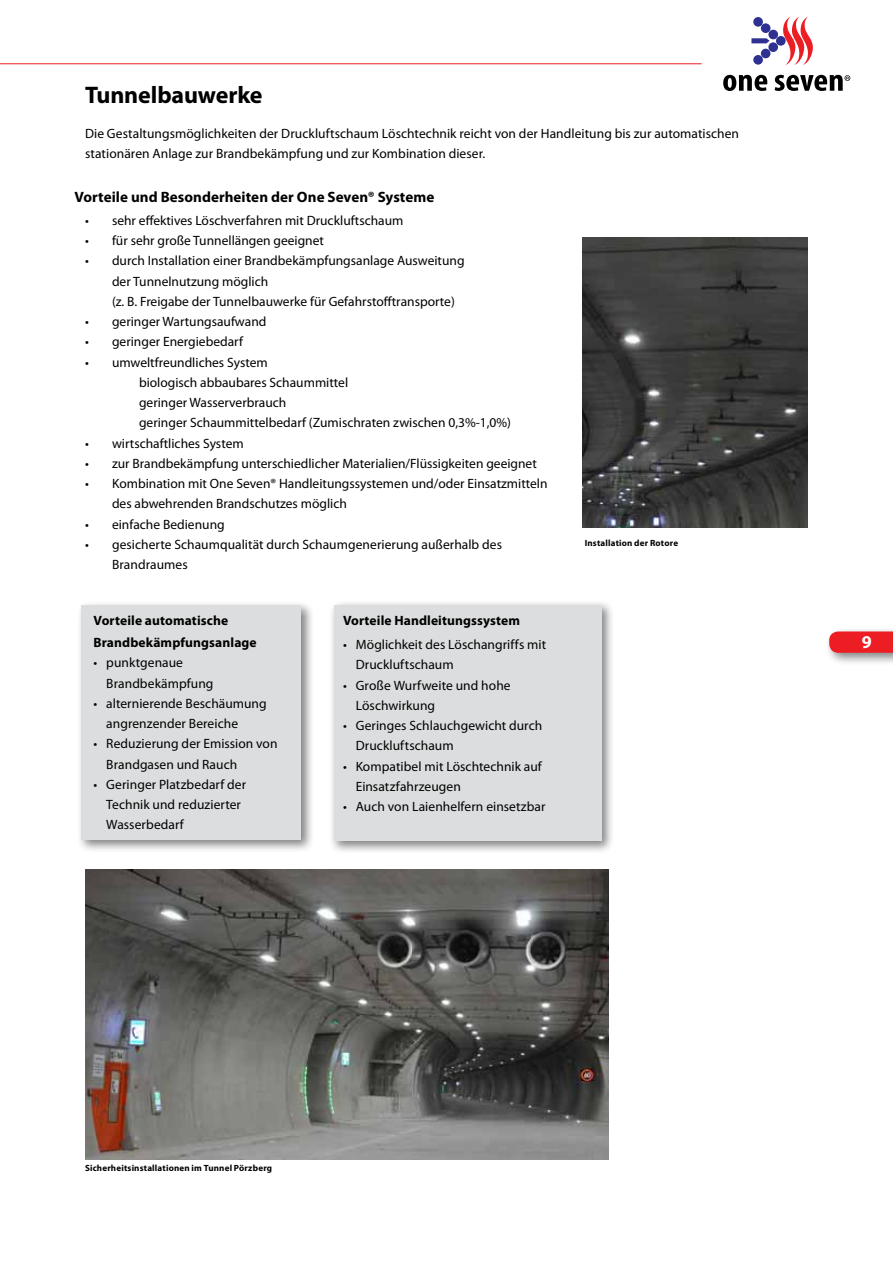
<style>
.page{position:relative;width:893px;height:1263px;background:#fff}
.page>*{position:absolute;margin:0;border:0;box-sizing:border-box;transform-origin:0 0}
.t1{font:700 24px "Myriad Pro";letter-spacing:-.005em;color:#000}
.t2{font:700 18px "Myriad Pro";color:#fff}
.t3{font:700 15px "Myriad Pro";letter-spacing:.005em;color:#000}
.t4{font:13.5px/20.2px "Myriad Pro";color:#000}
.t5{font:700 13.5px/21.6px "Myriad Pro";letter-spacing:.01em;color:#000}
.t6{font:700 9px "Myriad Pro";letter-spacing:.02em;color:#000}
</style>
<div class="page">
<img style="left:85px;top:870px;width:523px;height:290px">
<svg style="left:723px;top:75px;width:44px;height:16px"></svg>
<svg style="left:775px;top:75px;width:75px;height:16px"></svg>
<svg style="left:783px;top:17px;width:30px;height:48px"></svg>
<div style="left:776px;top:36px;width:10px;height:10px;background:#2e3092;border-radius:50%"></div>
<div style="left:768px;top:30px;width:10px;height:9px;background:#2e3092;border-radius:50%"></div>
<div style="left:761px;top:23px;width:9px;height:10px;background:#2e3092;border-radius:50%"></div>
<div style="left:753px;top:17px;width:10px;height:10px;background:#2e3092;border-radius:50%"></div>
<div style="left:768px;top:42px;width:10px;height:10px;background:#2e3092;border-radius:50%"></div>
<div style="left:761px;top:49px;width:9px;height:9px;background:#2e3092;border-radius:50%"></div>
<div style="left:753px;top:55px;width:10px;height:10px;background:#2e3092;border-radius:50%"></div>
<svg style="left:751px;top:38px;width:19px;height:5px"></svg>
<div style="left:824px;top:627px;width:69px;height:39px;background:#000;opacity:.5"></div>
<svg style="left:829px;top:631px;width:64px;height:22px"></svg>
<hr style="left:0;top:63px;width:702px;height:1px;background:#ed1d24">
<div style="left:329px;top:600px;width:286px;height:254px;background:#000;opacity:.5"></div>
<div style="left:334px;top:605px;width:268px;height:236px;background:#dcddde"></div>
<div style="left:77px;top:601px;width:237px;height:253px;background:#000;opacity:.5"></div>
<div style="left:81px;top:606px;width:220px;height:234px;background:#dcddde"></div>
<img style="left:583px;top:238px;width:225px;height:290px">
<h1 class="t1" style="left:85px;top:79px;width:179px">Tunnelbauwerke</h1>
<p class="t4" style="left:85px;top:123px;width:656px">Die Gestaltungsmöglichkeiten der Druckluftschaum Löschtechnik reicht von der Handleitung bis zur automatischen stationären Anlage zur Brandbekämpfung und zur Kombination dieser.</p>
<p class="t3" style="left:74px;top:187px;width:361px">Vorteile und Besonderheiten der One Seven® Systeme</p>
<p class="t4" style="left:85px;top:210px;width:320px">• sehr effektives Löschverfahren mit Druckluftschaum</p>
<p class="t4" style="left:85px;top:230px;width:240px">• für sehr große Tunnellängen geeignet</p>
<p class="t4" style="left:112px;top:250px;width:354px;text-indent:-27px">• durch Installation einer Brandbekämpfungsanlage Ausweitung der Tunnelnutzung möglich<br>(z. B. Freigabe der Tunnelbauwerke für Gefahrstofftransporte)</p>
<p class="t4" style="left:85px;top:311px;width:183px">• geringer Wartungsaufwand</p>
<p class="t4" style="left:85px;top:331px;width:159px">• geringer Energiebedarf</p>
<p class="t4" style="left:139px;top:352px;width:374px;text-indent:-54px">• umweltfreundliches System<br>biologisch abbaubares Schaummittel<br>geringer Wasserverbrauch<br>geringer Schaummittelbedarf (Zumischraten zwischen 0,3%-1,0%)</p>
<p class="t4" style="left:85px;top:433px;width:160px">• wirtschaftliches System</p>
<p class="t4" style="left:85px;top:453px;width:453px">• zur Brandbekämpfung unterschiedlicher Materialien/Flüssigkeiten geeignet</p>
<p class="t4" style="left:112px;top:473px;width:437px;text-indent:-27px">• Kombination mit One Seven® Handleitungssystemen und/oder Einsatzmitteln des abwehrenden Brandschutzes möglich</p>
<p class="t4" style="left:85px;top:514px;width:141px">• einfache Bedienung</p>
<p class="t4" style="left:112px;top:534px;width:391px;text-indent:-27px">• gesicherte Schaumqualität durch Schaumgenerierung außerhalb des<br>Brandraumes</p>
<p class="t5" style="left:94px;top:610px;width:165px">Vorteile automatische<br>Brandbekämpfungsanlage</p>
<p class="t4" style="left:106px;top:652px;width:109px;text-indent:-13px">• punktgenaue<br>Brandbekämpfung</p>
<p class="t4" style="left:106px;top:693px;width:162px;text-indent:-13px">• alternierende Beschäumung angrenzender Bereiche</p>
<p class="t4" style="left:106px;top:733px;width:173px;text-indent:-13px">• Reduzierung der Emission von<br>Brandgasen und Rauch</p>
<p class="t4" style="left:106px;top:774px;width:141px;text-indent:-13px">• Geringer Platzbedarf der<br>Technik und reduzierter<br>Wasserbedarf</p>
<p class="t5" style="left:343px;top:609px;width:179px">Vorteile Handleitungssystem</p>
<p class="t4" style="left:356px;top:634px;width:192px;text-indent:-13px">• Möglichkeit des Löschangriffs mit<br>Druckluftschaum</p>
<p class="t4" style="left:356px;top:675px;width:156px;text-indent:-13px">• Große Wurfweite und hohe<br>Löschwirkung</p>
<p class="t4" style="left:356px;top:715px;width:188px;text-indent:-13px">• Geringes Schlauchgewicht durch<br>Druckluftschaum</p>
<p class="t4" style="left:356px;top:756px;width:188px;text-indent:-13px">• Kompatibel mit Löschtechnik auf<br>Einsatzfahrzeugen</p>
<p class="t4" style="left:343px;top:796px;width:204px">• Auch von Laienhelfern einsetzbar</p>
<p class="t6" style="left:585px;top:537px;width:95px">Installation der Rotore</p>
<h2 class="t2" style="left:862px;top:630px;width:11px">9</h2>
<p class="t6" style="left:85px;top:1162px;width:189px">Sicherheitsinstallationen im Tunnel Pörzberg</p>
</div>
